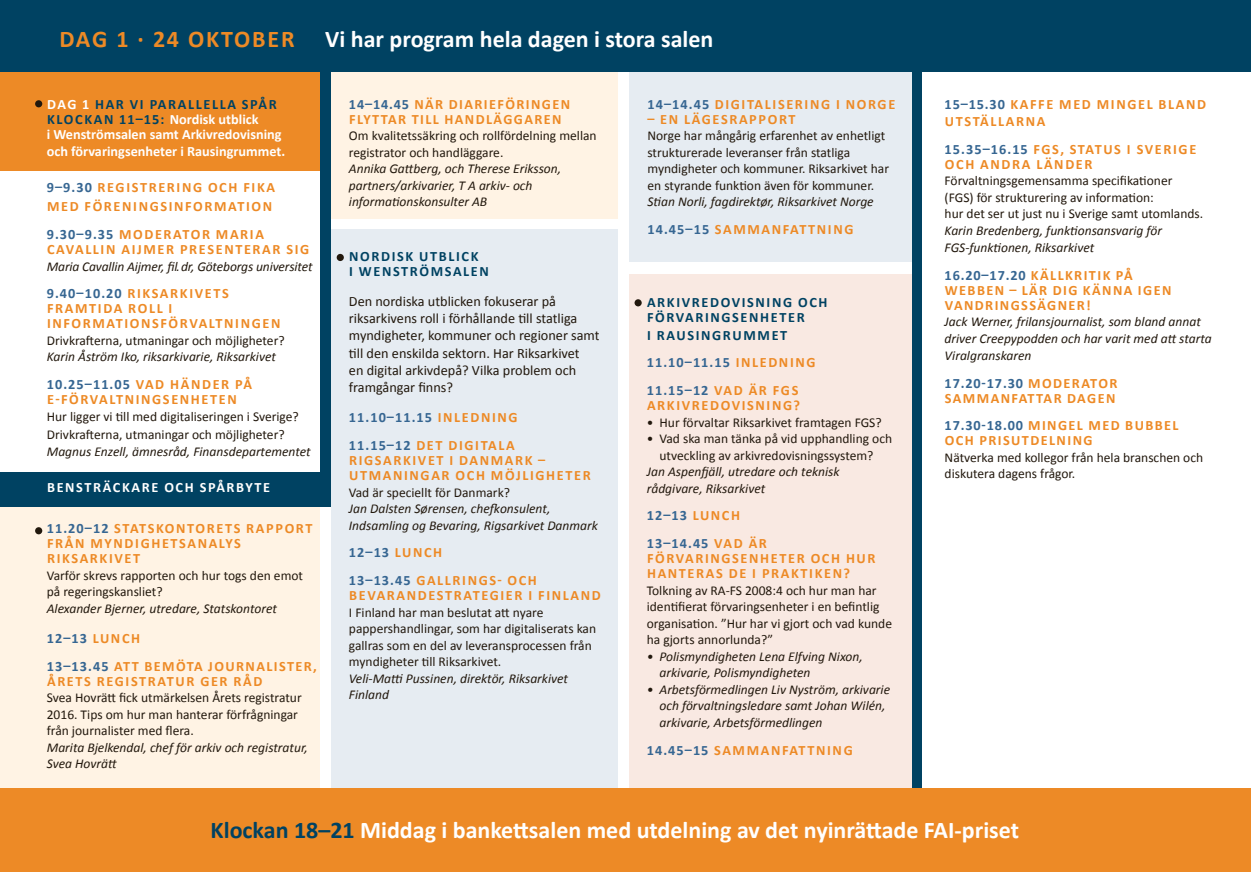
<style>
.page{position:relative;width:1251px;height:872px;background:#fff}
.page>*{position:absolute;margin:0;border:0;box-sizing:border-box;transform-origin:0 0}
.t1{font:700 24px "Calibri";color:#fff}
.t2{font:700 24px "Calibri";letter-spacing:.075em;color:#ed8a26}
.t3{font:700 14.25px/15px "Calibri";letter-spacing:.115em;color:#ed8a26}
.t4{font:14.25px/17.2px "Calibri";color:#22180d}
.t5{font:700 14.25px/15px "Calibri";color:#fff}
.t6{font:700 14.25px/15px "Calibri";letter-spacing:.115em;color:#004262}
.t7{font:700 14.25px/27.8px "Calibri";letter-spacing:.115em;color:#366692}
.t8{font:700 14.25px/27.8px "Calibri";letter-spacing:.08em;color:#366692}
.t9{font:700 14.25px "Calibri";letter-spacing:.115em;color:#fff}
.t10{font:13.5px/16.5px "Calibri";color:#22180d}
.t11{font:italic 13.5px/16.5px "Calibri";color:#22180d}
.s1{color:#004262}
.s2{color:#366692}
.s3{color:#ed8a26}
</style>
<div class="page">
<div style="left:622px;top:274px;width:296px;height:598px;background:#f9e9e2"></div>
<div style="left:327px;top:229px;width:295px;height:643px;background:#e6ecf2"></div>
<div style="left:626px;top:13px;width:295px;height:249px;background:#e6ecf2"></div>
<div style="left:0;top:506px;width:327px;height:366px;background:#fff3e4"></div>
<div style="left:327px;top:69px;width:295px;height:150px;background:#fff3e4"></div>
<div style="left:0;top:66px;width:327px;height:104px;background:#ed8a26"></div>
<div style="left:0;top:472px;width:327px;height:35px;background:#004262"></div>
<div style="left:35px;top:100px;width:7px;height:7px;background:#22180d;border-radius:50%"></div>
<div style="left:35px;top:527px;width:7px;height:7px;background:#22180d;border-radius:50%"></div>
<div style="left:336px;top:254px;width:8px;height:7px;background:#22180d;border-radius:50%"></div>
<div style="left:634px;top:299px;width:7px;height:7px;background:#22180d;border-radius:50%"></div>
<div style="left:320px;top:67px;width:11px;height:440px;background:#004262"></div>
<div style="left:320px;top:507px;width:11px;height:365px;background:#fff"></div>
<div style="left:618px;top:68px;width:10px;height:804px;background:#fff"></div>
<div style="left:912px;top:60px;width:9px;height:812px;background:#004262"></div>
<div style="left:0;top:0;width:1250px;height:71px;background:#004262"></div>
<div style="left:0;top:788px;width:1250px;height:84px;background:#ed8a26"></div>
<h1 class="t2" style="left:60px;top:23px;width:236px">DAG 1 · 24 OKTOBER</h1>
<h1 class="t1" style="left:325px;top:23px;width:389px">Vi har program hela dagen i stora salen</h1>
<p class="t5" style="left:47px;top:96px;width:236px">DAG 1 <span class="s1">HAR VI PARALLELLA SPÅR<br>KLOCKAN 11–15:</span> Nordisk utblick<br>i Wenströmsalen samt Arkivredovisning</p>
<p class="t5" style="left:47px;top:144px;width:240px">och förvaringsenheter i Rausingrummet.</p>
<p class="t3" style="left:47px;top:178px;width:230px;line-height:19.2px"><span class="s2">9–9.30</span> REGISTRERING OCH FIKA<br>MED FÖRENINGSINFORMATION</p>
<p class="t3" style="left:47px;top:227px;width:264px"><span class="s2">9.30–9.35</span> MODERATOR MARIA<br>CAVALLIN AIJMER PRESENTERAR SIG</p>
<p class="t11" style="left:47px;top:257px;width:267px">Maria Cavallin Aijmer, fil. dr, Göteborgs universitet</p>
<p class="t3" style="left:47px;top:286px;width:235px"><span class="s2">9.40–10.20</span> RIKSARKIVETS<br>FRAMTIDA ROLL I<br>INFORMATIONSFÖRVALTNINGEN</p>
<p class="t10" style="left:47px;top:332px;width:239px">Drivkrafterna, utmaningar och möjligheter?</p>
<p class="t11" style="left:47px;top:348px;width:231px">Karin Åström Iko, riksarkivarie, Riksarkivet</p>
<p class="t3" style="left:47px;top:377px;width:207px"><span class="s2">10.25–11.05</span> VAD HÄNDER PÅ<br>E-FÖRVALTNINGSENHETEN</p>
<p class="t10" style="left:47px;top:408px;width:253px;line-height:17.2px">Hur ligger vi till med digitaliseringen i Sverige?<br>Drivkrafterna, utmaningar och möjligheter?</p>
<p class="t11" style="left:47px;top:443px;width:265px">Magnus Enzell, ämnesråd, Finansdepartementet</p>
<p class="t9" style="left:47px;top:478px;width:224px">BENSTRÄCKARE OCH SPÅRBYTE</p>
<p class="t3" style="left:47px;top:521px;width:267px"><span class="s2">11.20–12</span> STATSKONTORETS RAPPORT<br>FRÅN MYNDIGHETSANALYS<br>RIKSARKIVET</p>
<p class="t10" style="left:47px;top:567px;width:258px">Varför skrevs rapporten och hur togs den emot på regeringskansliet?</p>
<p class="t11" style="left:47px;top:599px;width:231px">Alexander Bjerner, utredare, Statskontoret</p>
<p class="t3" style="left:47px;top:624px;width:271px;line-height:27.8px"><span class="s2">12–13</span> LUNCH<br><span class="s2">13–13.45</span> ATT BEMÖTA JOURNALISTER,</p>
<p class="t3" style="left:47px;top:673px;width:217px">ÅRETS REGISTRATUR GER RÅD</p>
<p class="t10" style="left:47px;top:689px;width:256px">Svea Hovrätt fick utmärkelsen Årets registratur<br>2016. Tips om hur man hanterar förfrågningar från journalister med flera.</p>
<p class="t11" style="left:47px;top:738px;width:263px">Marita Bjelkendal, chef för arkiv och registratur,<br>Svea Hovrätt</p>
<p class="t3" style="left:349px;top:96px;width:223px"><span class="s2">14–14.45</span> NÄR DIARIEFÖRINGEN<br>FLYTTAR TILL HANDLÄGGAREN</p>
<p class="t10" style="left:349px;top:127px;width:249px">Om kvalitetssäkring och rollfördelning mellan registrator och handläggare.</p>
<p class="t11" style="left:349px;top:160px;width:214px">Annika Gattberg, och Therese Eriksson, partners/arkivarier, T A arkiv- och informationskonsulter AB</p>
<p class="t6" style="left:349px;top:249px;width:141px">NORDISK UTBLICK<br>I WENSTRÖMSALEN</p>
<p class="t4" style="left:349px;top:293px;width:252px">Den nordiska utblicken fokuserar på riksarkivens roll i förhållande till statliga myndigheter, kommuner och regioner samt till den enskilda sektorn. Har Riksarkivet<br>en digital arkivdepå? Vilka problem och framgångar finns?</p>
<p class="t3" style="left:349px;top:404px;width:170px;line-height:27.8px"><span class="s2">11.10–11.15</span> INLEDNING<br><span class="s2">11.15–12</span> DET DIGITALA</p>
<p class="t3" style="left:349px;top:453px;width:243px">RIGSARKIVET I DANMARK –<br>UTMANINGAR OCH MÖJLIGHETER</p>
<p class="t10" style="left:349px;top:484px;width:163px">Vad är speciellt för Danmark?</p>
<p class="t11" style="left:349px;top:500px;width:250px">Jan Dalsten Sørensen, chefkonsulent,<br>Indsamling og Bevaring, Rigsarkivet Danmark</p>
<p class="t3" style="left:349px;top:538px;width:189px;line-height:27.8px"><span class="s2">12–13</span> LUNCH<br><span class="s2">13–13.45</span> GALLRINGS- OCH</p>
<p class="t3" style="left:349px;top:588px;width:253px">BEVARANDESTRATEGIER I FINLAND</p>
<p class="t10" style="left:349px;top:604px;width:249px">I Finland har man beslutat att nyare pappershandlingar, som har digitaliserats kan gallras som en del av leveransprocessen från myndigheter till Riksarkivet.</p>
<p class="t11" style="left:349px;top:669px;width:221px">Veli-Matti Pussinen, direktör, Riksarkivet<br>Finland</p>
<p class="t3" style="left:647px;top:96px;width:249px"><span class="s2">14–14.45</span> DIGITALISERING I NORGE</p>
<p class="t3" style="left:647px;top:111px;width:149px">– EN LÄGESRAPPORT</p>
<p class="t10" style="left:647px;top:127px;width:243px">Norge har mångårig erfarenhet av enhetligt strukturerade leveranser från statliga myndigheter och kommuner. Riksarkivet har en styrande funktion även för kommuner.</p>
<p class="t11" style="left:647px;top:193px;width:228px">Stian Norli, fagdirektør, Riksarkivet Norge</p>
<p class="t3" style="left:647px;top:222px;width:207px"><span class="s2">14.45–15</span> SAMMANFATTNING</p>
<p class="t6" style="left:647px;top:295px;width:182px">ARKIVREDOVISNING OCH<br>FÖRVARINGSENHETER</p>
<p class="t7" style="left:646px;top:321px;width:170px"><span class="s1">I RAUSINGRUMMET<br></span>11.10–11.15 <span class="s3">INLEDNING<br></span>11.15–12 <span class="s3">VAD ÄR FGS</span></p>
<p class="t3" style="left:647px;top:398px;width:154px">ARKIVREDOVISNING?</p>
<p class="t10" style="left:646px;top:414px;width:236px">• Hur förvaltar Riksarkivet framtagen FGS?</p>
<p class="t10" style="left:646px;top:430px;width:247px;text-align:center">• Vad ska man tänka på vid upphandling och utveckling av arkivredovisningssystem?</p>
<p class="t11" style="left:646px;top:463px;width:194px">Jan Aspenfjäll, utredare och teknisk rådgivare, Riksarkivet</p>
<p class="t8" style="left:646px;top:502px;width:122px">12–13 <span class="s3">LUNCH<br></span>13–14.45 <span class="s3">VAD ÄR</span></p>
<p class="t3" style="left:647px;top:551px;width:230px">FÖRVARINGSENHETER OCH HUR<br>HANTERAS DE I PRAKTIKEN?</p>
<p class="t10" style="left:646px;top:582px;width:247px">Tolkning av RA-FS 2008:4 och hur man har identifierat förvaringsenheter i en befintlig organisation. ”Hur har vi gjort och vad kunde ha gjorts annorlunda?”</p>
<p class="t11" style="left:659px;top:647px;width:205px;text-indent:-13px">• Polismyndigheten Lena Elfving Nixon, arkivarie, Polismyndigheten</p>
<p class="t11" style="left:659px;top:680px;width:232px;text-indent:-13px">• Arbetsförmedlingen Liv Nyström, arkivarie och förvaltningsledare samt Johan Wilén, arkivarie, Arbetsförmedlingen</p>
<p class="t3" style="left:646px;top:742px;width:207px"><span class="s2">14.45–15</span> SAMMANFATTNING</p>
<p class="t3" style="left:944px;top:95px;width:263px;line-height:17.2px"><span class="s2">15–15.30</span> KAFFE MED MINGEL BLAND<br>UTSTÄLLARNA</p>
<p class="t3" style="left:944px;top:141px;width:253px"><span class="s2">15.35–16.15</span> FGS, STATUS I SVERIGE<br>OCH ANDRA LÄNDER</p>
<p class="t10" style="left:944px;top:172px;width:260px">Förvaltningsgemensamma specifikationer (FGS) för strukturering av information:<br>hur det ser ut just nu i Sverige samt utomlands.</p>
<p class="t11" style="left:944px;top:221px;width:219px;line-height:17.2px">Karin Bredenberg, funktionsansvarig för<br>FGS-funktionen, Riksarkivet</p>
<p class="t3" style="left:944px;top:267px;width:228px"><span class="s2">16.20–17.20</span> KÄLLKRITIK PÅ<br>WEBBEN – LÄR DIG KÄNNA IGEN<br>VANDRINGSSÄGNER!</p>
<p class="t11" style="left:944px;top:313px;width:268px">Jack Werner, frilansjournalist, som bland annat driver Creepypodden och har varit med att starta<br>Viralgranskaren</p>
<p class="t3" style="left:944px;top:375px;width:174px"><span class="s2">17.20-17.30</span> MODERATOR<br>SAMMANFATTAR DAGEN</p>
<p class="t3" style="left:944px;top:418px;width:235px"><span class="s2">17.30-18.00</span> MINGEL MED BUBBEL<br>OCH PRISUTDELNING</p>
<p class="t10" style="left:944px;top:449px;width:260px">Nätverka med kollegor från hela branschen och diskutera dagens frågor.</p>
<h1 class="t1" style="left:210px;top:815px;width:809px"><span class="s1">Klockan 18–21</span> Middag i bankettsalen med utdelning av det nyinrättade FAI-priset</h1>
</div>
